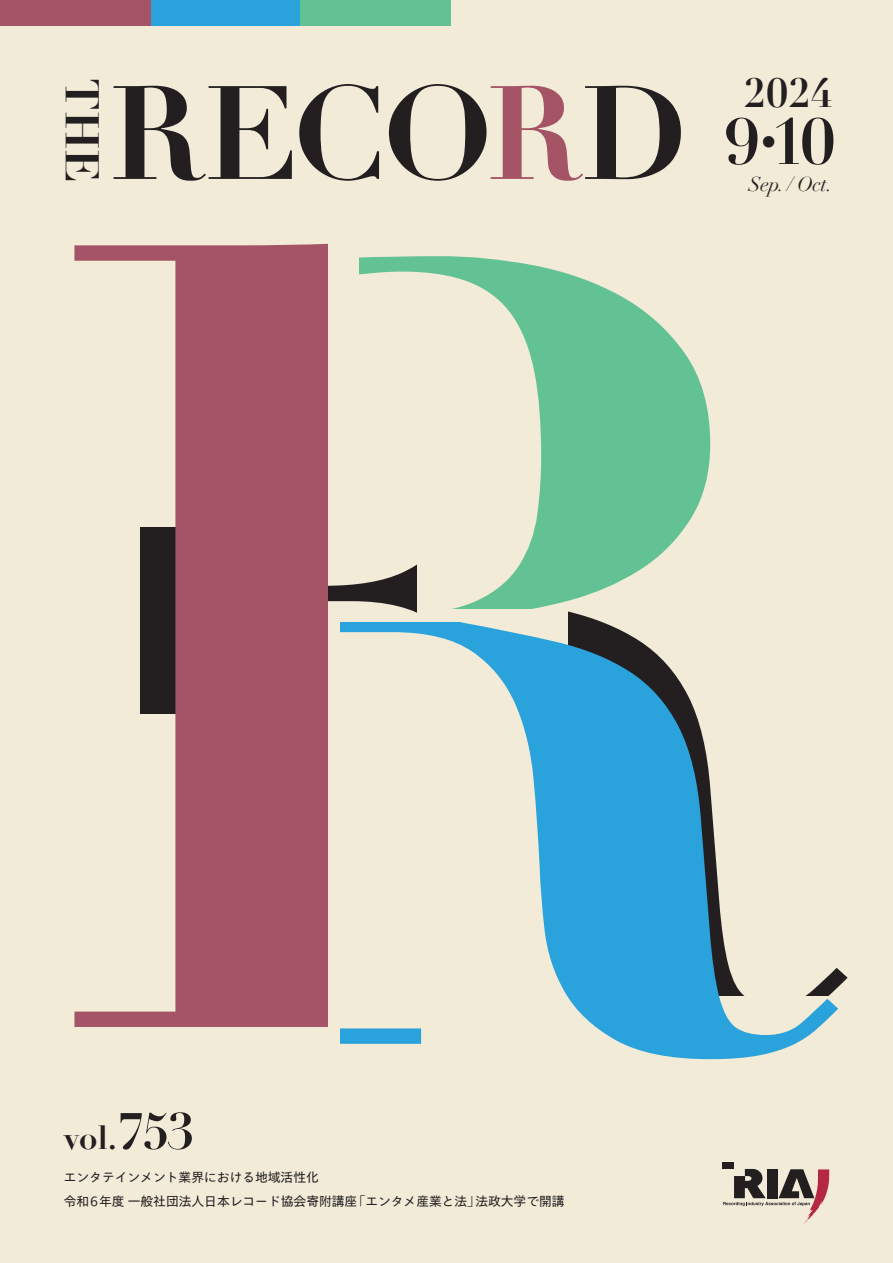
<style>
.page{position:relative;width:893px;height:1263px;background:#f1ebd8}
.page>*{position:absolute;margin:0;border:0;box-sizing:border-box;transform-origin:0 0}
.t1{font:700 130.35px "Didot";letter-spacing:-.025em;color:#231f20}
.t2{font:700 63.75px "Didot";color:#231f20}
.t3{font:700 46.05px "Didot";color:#231f20}
.t4{font:700 39.9px "Didot";color:#231f20}
.t5{font:700 33px "Didot";color:#231f20}
.t6{font:italic 20.25px "Didot";letter-spacing:-.01em;color:#231f20}
.t7{font:12.75px/24.5px "Tazugane Gothic Std N";color:#231f20}
.s1{color:#a55465}
.s2{font-size:50.25px}
</style>
<div class="page">
<svg style="left:328px;top:583px;width:89px;height:50px"></svg>
<svg style="left:360px;top:256px;width:351px;height:352px"></svg>
<svg style="left:341px;top:622px;width:497px;height:437px"></svg>
<svg style="left:74px;top:243px;width:254px;height:784px;fill:#a55465"></svg>
<div style="left:723px;top:1162px;width:11px;height:6px;background:#231f20"></div>
<svg style="left:723px;top:1169px;width:106px;height:55px"></svg>
<div style="left:150px;top:0;width:150px;height:26px;background:#2aa2db"></div>
<div style="left:300px;top:0;width:151px;height:26px;background:#63c294"></div>
<div style="left:0;top:0;width:150px;height:26px;background:#a55465"></div>
<h3 class="t3" style="left:111px;top:78px;width:106px;rotate:90deg">THE</h3>
<h1 class="t1" style="left:109px;top:51px;width:580px">RECO<span class="s1">R</span>D</h1>
<h3 class="t4" style="left:744px;top:67px;width:90px">2024</h3>
<h2 class="t2" style="left:725px;top:101px;width:113px">9<sup>•</sup>10</h2>
<h3 class="t6" style="left:749px;top:172px;width:85px">Sep. / Oct.</h3>
<h3 class="t5" style="left:64px;top:1116px;width:132px">vol.<span class="s2">753</span></h3>
<p class="t7" style="left:64px;top:1165px;width:502px">エンタテインメント業界における地域活性化<br>令和6年度 一般社団法人日本レコード協会寄附講座「エンタメ産業と法」法政大学で開講</p>
</div>
